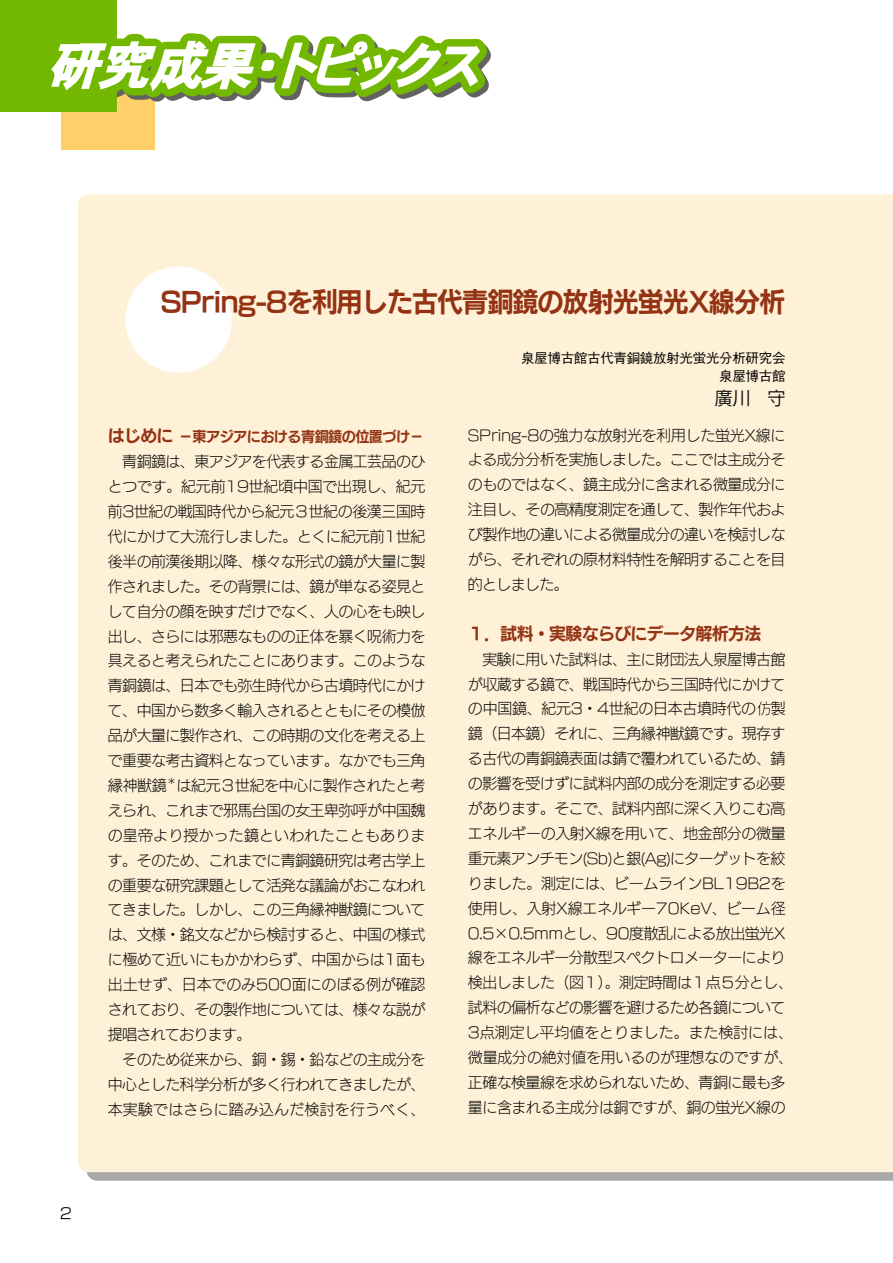
<style>
.page{position:relative;width:893px;height:1263px;background:#fff}
.page>*{position:absolute;margin:0;border:0;box-sizing:border-box;transform-origin:0 0}
.t1{font:27px "New Rodin Pro B";letter-spacing:-.035em;color:#933314;scale:.96 1}
.t2{font:18.15px "New Rodin Pro M";color:#000}
.t3{font:16.95px "New Rodin Pro B";letter-spacing:-.035em;color:#933314}
.t4{font:15px "New Rodin Pro M";color:#000}
.t5{font:14.85px/24.9px "New Rodin Pro L";letter-spacing:-.03em;color:#000;text-align:justify}
.t6{font:14.4px "New Rodin Pro B";letter-spacing:-.035em;color:#933314}
.t7{font:500 13.5px/18px "Gothic BBB";letter-spacing:-.02em;color:#000;text-align:right}
.s1{font-size:16.95px}
</style>
<div class="page">
<div style="left:61px;top:56px;width:94px;height:94px;background:#ffcf6a"></div>
<div style="left:78px;top:194px;width:814px;height:978px;background:#fff1d7"></div>
<div style="left:0;top:0;width:116px;height:111px;background:#73b800"></div>
<svg style="left:28px;top:0;width:463px;height:112px"></svg>
<div style="left:125px;top:267px;width:107px;height:106px;background:#fff;border-radius:50%"></div>
<svg style="left:757px;top:701px;width:13px;height:15px"></svg>
<p class="t4" style="left:60px;top:1208px;width:14px">2</p>
<h1 class="t1" style="left:161px;top:292px;width:652px">SPring-8を利用した古代青銅鏡の放射光蛍光X線分析</h1>
<p class="t7" style="left:521px;top:351px;width:266px">泉屋博古館古代青銅鏡放射光蛍光分析研究会泉屋博古館</p>
<p class="t2" style="left:715px;top:392px;width:72px">廣川　守</p>
<p class="t6" style="left:108px;top:432px;width:317px"><span class="s1">はじめに</span>－東アジアにおける青銅鏡の位置づけ－</p>
<p class="t5" style="left:108px;top:451px;width:319px;text-indent:14px">青銅鏡は、東アジアを代表する金属工芸品のひとつです。紀元前19世紀頃中国で出現し、紀元前3世紀の戦国時代から紀元３世紀の後漢三国時代にかけて大流行しました。とくに紀元前1世紀後半の前漢後期以降、様々な形式の鏡が大量に製作されました。その背景には、鏡が単なる姿見として自分の顔を映すだけでなく、人の心をも映し出し、さらには邪悪なものの正体を暴く呪術力を具えると考えられたことにあります。このような青銅鏡は、日本でも弥生時代から古墳時代にかけて、中国から数多く輸入されるとともにその模倣品が大量に製作され、この時期の文化を考える上で重要な考古資料となっています。なかでも三角縁神獣鏡<sup>＊</sup>は紀元３世紀を中心に製作されたと考えられ、これまで邪馬台国の女王卑弥呼が中国魏の皇帝より授かった鏡といわれたこともあります。そのため、これまでに青銅鏡研究は考古学上の重要な研究課題として活発な議論がおこなわれてきました。しかし、この三角縁神獣鏡については、文様・銘文などから検討すると、中国の様式に極めて近いにもかかわらず、中国からは1面も出土せず、日本でのみ500面にのぼる例が確認されており、その製作地については、様々な説が提唱されております。</p>
<p class="t5" style="left:108px;top:1049px;width:319px;text-indent:14px">そのため従来から、銅・錫・鉛などの主成分を中心とした科学分析が多く行われてきましたが、本実験ではさらに踏み込んだ検討を行うべく、</p>
<p class="t5" style="left:468px;top:425px;width:319px">SPring-8の強力な放射光を利用した蛍光X線による成分分析を実施しました。ここでは主成分そのものではなく、鏡主成分に含まれる微量成分に注目し、その高精度測定を通して、製作年代および製作地の違いによる微量成分の違いを検討しながら、それぞれの原材料特性を解明することを目的としました。</p>
<p class="t3" style="left:468px;top:627px;width:295px">１．試料・実験ならびにデータ解析方法</p>
<p class="t5" style="left:468px;top:649px;width:326px;text-align:center">実験に用いた試料は、主に財団法人泉屋博古館<br>が収蔵する鏡で、戦国時代から三国時代にかけての中国鏡、紀元3・4世紀の日本古墳時代の　製鏡（日本鏡）それに、三角縁神獣鏡です。現存する古代の青銅鏡表面は錆で覆われているため、錆の影響を受けずに試料内部の成分を測定する必要があります。そこで、試料内部に深く入りこむ高エネルギーの入射X線を用いて、地金部分の微量重元素アンチモン(Sb)と銀(Ag)にターゲットを絞りました。測定には、ビームラインBL19B2を使用し、入射X線エネルギー70KeV、ビーム径<br>0.5×0.5mmとし、90度散乱による放出蛍光X線をエネルギー分散型スペクトロメーターにより検出しました（図１）。測定時間は１点５分とし、試料の偏析などの影響を避けるため各鏡について<br>3点測定し平均値をとりました。また検討には、微量成分の絶対値を用いるのが理想なのですが、正確な検量線を求められないため、青銅に最も多量に含まれる主成分は銅ですが、銅の蛍光X線の</p>
</div>
